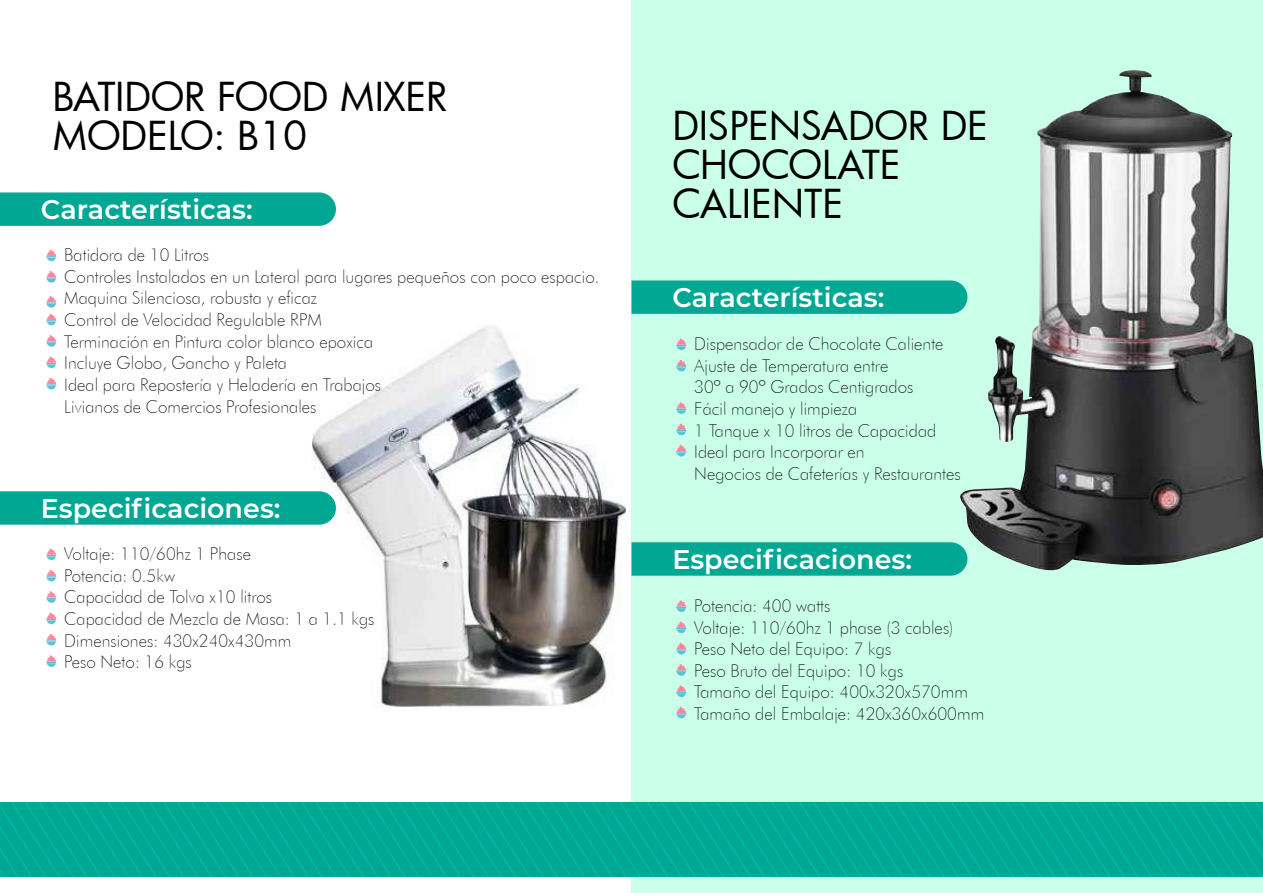
<style>
.page{position:relative;width:1263px;height:893px;background:#fff}
.page>*{position:absolute;margin:0;border:0;box-sizing:border-box;transform-origin:0 0}
.t1{font:39px/39px "Futura";letter-spacing:-.005em;color:#000}
.t2{font:600 27px "Montserrat";color:#fff}
.t3{font:100 18px/21.6px "Futura";color:#000}
</style>
<div class="page">
<img style="left:311px;top:325px;width:314px;height:382px">
<div style="left:631px;top:0;width:632px;height:893px;background:#caffe9"></div>
<svg style="left:0;top:802px;width:1263px;height:75px;background:#00a995"></svg>
<div style="left:631px;top:542px;width:330px;height:34px;background:#00a893"></div>
<svg style="left:676px;top:600px;width:10px;height:12px"></svg>
<svg style="left:676px;top:621px;width:10px;height:12px"></svg>
<svg style="left:676px;top:643px;width:10px;height:11px"></svg>
<svg style="left:676px;top:664px;width:10px;height:12px"></svg>
<svg style="left:676px;top:685px;width:10px;height:12px"></svg>
<svg style="left:676px;top:706px;width:10px;height:12px"></svg>
<div style="left:631px;top:280px;width:327px;height:34px;background:#00a893"></div>
<svg style="left:676px;top:338px;width:10px;height:12px"></svg>
<svg style="left:676px;top:359px;width:10px;height:12px"></svg>
<svg style="left:676px;top:402px;width:10px;height:12px"></svg>
<svg style="left:676px;top:423px;width:10px;height:12px"></svg>
<svg style="left:676px;top:445px;width:10px;height:11px"></svg>
<div style="left:0;top:192px;width:336px;height:34px;background:#00a893"></div>
<svg style="left:46px;top:249px;width:10px;height:12px"></svg>
<svg style="left:46px;top:271px;width:10px;height:12px"></svg>
<svg style="left:46px;top:296px;width:10px;height:29px"></svg>
<svg style="left:46px;top:335px;width:10px;height:12px"></svg>
<svg style="left:46px;top:356px;width:10px;height:12px"></svg>
<svg style="left:46px;top:378px;width:10px;height:11px"></svg>
<div style="left:0;top:491px;width:336px;height:34px;background:#00a893"></div>
<svg style="left:46px;top:548px;width:10px;height:12px"></svg>
<svg style="left:46px;top:570px;width:10px;height:11px"></svg>
<svg style="left:46px;top:591px;width:10px;height:12px"></svg>
<svg style="left:46px;top:612px;width:10px;height:12px"></svg>
<svg style="left:46px;top:634px;width:10px;height:12px"></svg>
<svg style="left:46px;top:655px;width:10px;height:12px"></svg>
<img style="left:958px;top:70px;width:305px;height:502px">
<h1 class="t1" style="left:53px;top:77px;width:396px">BATIDOR FOOD MIXER<br>MODELO: B10</h1>
<h2 class="t2" style="left:41px;top:191px;width:213px">Características:</h2>
<p class="t3" style="left:64px;top:244px;width:537px">Batidora de 10 Litros<br>Controles Instalados en un Lateral para lugares pequeños con poco espacio.<br>Maquina Silenciosa, robusta y eficaz<br>Control de Velocidad Regulable RPM<br>Terminación en Pintura color blanco epoxica<br>Incluye Globo, Gancho y Paleta<br>Ideal para Repostería y Heladería en Trabajos<br>Livianos de Comercios Profesionales</p>
<h2 class="t2" style="left:41px;top:489px;width:241px">Especificaciones:</h2>
<p class="t3" style="left:64px;top:543px;width:312px">Voltaje: 110/60hz 1 Phase<br>Potencia: 0.5kw<br>Capacidad de Tolva x10 litros<br>Capacidad de Mezcla de Masa: 1 a 1.1 kgs<br>Dimensiones: 430x240x430mm<br>Peso Neto: 16 kgs</p>
<h1 class="t1" style="left:672px;top:105px;width:317px">DISPENSADOR DE<br>CHOCOLATE<br>CALIENTE</h1>
<h2 class="t2" style="left:672px;top:279px;width:213px">Características:</h2>
<p class="t3" style="left:694px;top:333px;width:268px">Dispensador de Chocolate Caliente<br>Ajuste de Temperatura entre<br>30º a 90º Grados Centigrados<br>Fácil manejo y limpieza<br>1 Tanque x 10 litros de Capacidad<br>Ideal para Incorporar en<br>Negocios de Cafeterías y Restaurantes</p>
<h2 class="t2" style="left:672px;top:540px;width:241px">Especificaciones:</h2>
<p class="t3" style="left:694px;top:595px;width:292px">Potencia: 400 watts<br>Voltaje: 110/60hz 1 phase (3 cables)<br>Peso Neto del Equipo: 7 kgs<br>Peso Bruto del Equipo: 10 kgs<br>Tamaño del Equipo: 400x320x570mm<br>Tamaño del Embalaje: 420x360x600mm</p>
</div>
